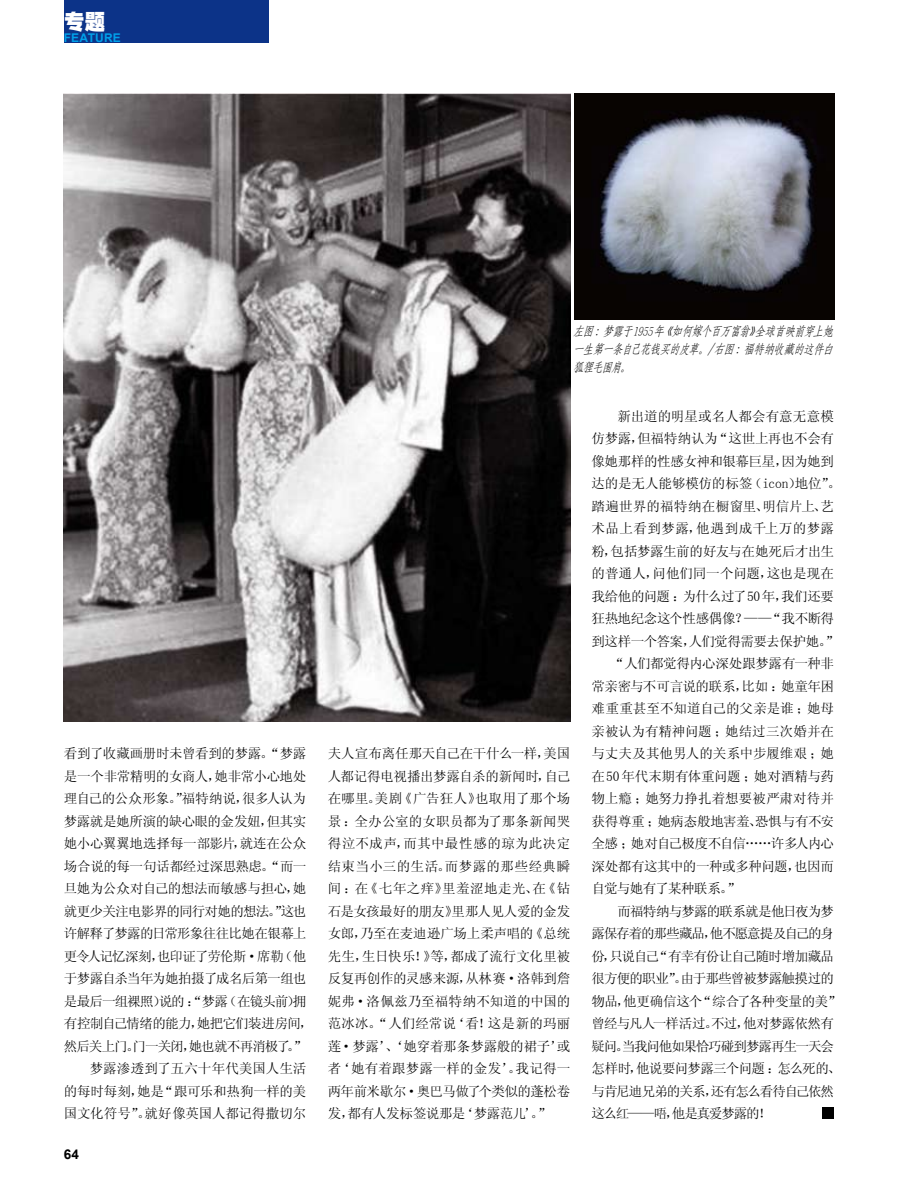
<style>
.page{position:relative;width:915px;height:1191px;background:#fff}
.page>*{position:absolute;margin:0;border:0;box-sizing:border-box;transform-origin:0 0}
.t1{font:21px "Heiti EG Ultra GB";color:#fff}
.t2{font:13.5px/22.5px "N Sim Sun";letter-spacing:-.03em;color:#000;text-align:justify}
.t3{font:13.5px "N Sim Sun";letter-spacing:-.055em;color:#000}
.t4{font:13.5px "N Sim Sun";letter-spacing:-.01em;color:#000}
.t5{font:13.5px "N Sim Sun";color:#000}
.t6{font:13.5px "N Sim Sun";letter-spacing:-.07em;color:#000}
.t7{font:13.5px "N Sim Sun";letter-spacing:-.06em;color:#000}
.t8{font:13.5px "N Sim Sun";letter-spacing:.01em;color:#000}
.t9{font:13.5px "N Sim Sun";letter-spacing:-.08em;color:#000}
.t10{font:13.5px "N Sim Sun";letter-spacing:.005em;color:#000}
.t11{font:13.5px "N Sim Sun";letter-spacing:-.065em;color:#000}
.t12{font:13.5px "N Sim Sun";letter-spacing:-.085em;color:#000}
.t13{font:13.5px "N Sim Sun";letter-spacing:-.075em;color:#000}
.t14{font:13.5px "N Sim Sun";letter-spacing:-.05em;color:#000}
.t15{font:13.5px "N Sim Sun";letter-spacing:-.005em;color:#000}
.t16{font:13.5px "N Sim Sun";letter-spacing:.035em;color:#000}
.t17{font:700 13.5px "Arial";color:#000}
.t18{font:italic 12.75px/18px "Fonsung CSEG Medium GB";color:#000;text-align:justify;scale:.8 1}
.t19{font:700 12px "Arial";letter-spacing:.015em;color:#00a0e9}
</style>
<div class="page">
<div style="left:64px;top:0;width:204px;height:43px;background:#0c3388"></div>
<img style="left:574px;top:94px;width:259px;height:225px">
<div style="left:821px;top:1107px;width:12px;height:12px;background:#000"></div>
<img style="left:64px;top:94px;width:506px;height:628px">
<h1 class="t1" style="left:64px;top:11px;width:43px">专题</h1>
<p class="t19" style="left:64px;top:30px;width:59px">FEATURE</p>
<p class="t2" style="left:64px;top:742px;width:244px">看到了收藏画册时未曾看到的梦露。“梦露</p>
<p class="t2" style="left:64px;top:764px;width:244px">是一个非常精明的女商人，她非常小心地处</p>
<p class="t2" style="left:64px;top:787px;width:244px">理自己的公众形象。”福特纳说，很多人认为</p>
<p class="t2" style="left:64px;top:809px;width:244px">梦露就是她所演的缺心眼的金发妞，但其实</p>
<p class="t2" style="left:64px;top:832px;width:244px">她小心翼翼地选择每一部影片，就连在公众</p>
<p class="t2" style="left:64px;top:854px;width:244px">场合说的每一句话都经过深思熟虑。“而一</p>
<p class="t2" style="left:64px;top:877px;width:244px">旦她为公众对自己的想法而敏感与担心，她</p>
<p class="t3" style="left:64px;top:904px;width:244px">就更少关注电影界的同行对她的想法。”这也</p>
<p class="t14" style="left:64px;top:926px;width:244px">许解释了梦露的日常形象往往比她在银幕上</p>
<p class="t6" style="left:64px;top:949px;width:244px">更令人记忆深刻，也印证了劳伦斯·席勒（他</p>
<p class="t3" style="left:64px;top:971px;width:244px">于梦露自杀当年为她拍摄了成名后第一组也</p>
<p class="t11" style="left:64px;top:994px;width:244px">是最后一组裸照）说的：“梦露（在镜头前）拥</p>
<p class="t2" style="left:64px;top:1012px;width:251px">有控制自己情绪的能力，她把它们装进房间，</p>
<p class="t6" style="left:64px;top:1039px;width:244px">然后关上门。门一关闭，她也就不再消极了。”</p>
<p class="t8" style="left:90px;top:1061px;width:218px">梦露渗透到了五六十年代美国人生活</p>
<p class="t2" style="left:64px;top:1079px;width:244px">的每时每刻，她是“跟可乐和热狗一样的美</p>
<p class="t4" style="left:64px;top:1106px;width:244px">国文化符号”。就好像英国人都记得撒切尔</p>
<p class="t17" style="left:64px;top:1145px;width:17px">64</p>
<p class="t18" style="left:573px;top:322px;width:330px">左图：梦露于1955 年《如何嫁个百万富翁》全球首映前穿上她一生第一条自己花钱买的皮草。/右图：福特纳收藏的这件白狐狸毛围肩。</p>
<p class="t2" style="left:327px;top:742px;width:244px">夫人宣布离任那天自己在干什么一样，美国人都记得电视播出梦露自杀的新闻时，自己在哪里。美剧《广告狂人》也取用了那个场景：全办公室的女职员都为了那条新闻哭得泣不成声，而其中最性感的琼为此决定结束当小三的生活。而梦露的那些经典瞬间：在《七年之痒》里羞涩地走光、在《钻石是女孩最好的朋友》里那人见人爱的金发女郎，乃至在麦迪逊广场上柔声唱的《总统先生，生日快乐！》等，都成了流行文化里被反复再创作的灵感来源，从林赛·洛韩到詹妮弗·洛佩兹乃至福特纳不知道的中国的范冰冰。“人们经常说‘看！这是新的玛丽莲·梦露’、‘她穿着那条梦露般的裙子’或者‘她有着跟梦露一样的金发’。我记得一两年前米歇尔·奥巴马做了个类似的蓬松卷发，都有人发标签说那是‘梦露范儿’。”</p>
<p class="t10" style="left:617px;top:409px;width:218px">新出道的明星或名人都会有意无意模</p>
<p class="t2" style="left:591px;top:427px;width:244px">仿梦露，但福特纳认为“这世上再也不会有</p>
<p class="t2" style="left:591px;top:449px;width:244px">像她那样的性感女神和银幕巨星，因为她到</p>
<p class="t4" style="left:591px;top:476px;width:251px">达的是无人能够模仿的标签（icon）地位”。</p>
<p class="t8" style="left:591px;top:499px;width:244px">踏遍世界的福特纳在橱窗里、明信片上、艺</p>
<p class="t16" style="left:591px;top:521px;width:244px">术品上看到梦露，他遇到成千上万的梦露</p>
<p class="t2" style="left:591px;top:539px;width:244px">粉，包括梦露生前的好友与在她死后才出生</p>
<p class="t15" style="left:591px;top:566px;width:244px">的普通人，问他们同一个问题，这也是现在</p>
<p class="t2" style="left:591px;top:584px;width:244px">我给他的问题：为什么过了50 年，我们还要</p>
<p class="t2" style="left:591px;top:607px;width:244px">狂热地纪念这个性感偶像？——“我不断得</p>
<p class="t2" style="left:591px;top:629px;width:248px">到这样一个答案，人们觉得需要去保护她。”</p>
<p class="t2" style="left:610px;top:652px;width:225px">“人们都觉得内心深处跟梦露有一种非</p>
<p class="t2" style="left:591px;top:674px;width:244px">常亲密与不可言说的联系，比如：她童年困</p>
<p class="t5" style="left:591px;top:701px;width:244px">难重重甚至不知道自己的父亲是谁；她母</p>
<p class="t5" style="left:591px;top:724px;width:244px">亲被认为有精神问题；她结过三次婚并在</p>
<p class="t5" style="left:591px;top:746px;width:244px">与丈夫及其他男人的关系中步履维艰；她</p>
<p class="t4" style="left:591px;top:769px;width:244px">在50年代末期有体重问题；她对酒精与药</p>
<p class="t10" style="left:591px;top:791px;width:244px">物上瘾；她努力挣扎着想要被严肃对待并</p>
<p class="t2" style="left:591px;top:809px;width:244px">获得尊重；她病态般地害羞、恐惧与有不安</p>
<p class="t3" style="left:591px;top:836px;width:244px">全感；她对自己极度不自信……许多人内心</p>
<p class="t2" style="left:591px;top:854px;width:244px">深处都有这其中的一种或多种问题，也因而</p>
<p class="t3" style="left:591px;top:881px;width:150px">自觉与她有了某种联系。”</p>
<p class="t7" style="left:617px;top:904px;width:218px">而福特纳与梦露的联系就是他日夜为梦</p>
<p class="t9" style="left:591px;top:926px;width:244px">露保存着的那些藏品，他不愿意提及自己的身</p>
<p class="t3" style="left:591px;top:949px;width:244px">份，只说自己“有幸有份让自己随时增加藏品</p>
<p class="t7" style="left:591px;top:971px;width:244px">很方便的职业”。由于那些曾被梦露触摸过的</p>
<p class="t2" style="left:591px;top:989px;width:251px">物品，他更确信这个“综合了各种变量的美”</p>
<p class="t3" style="left:591px;top:1016px;width:244px">曾经与凡人一样活过。不过，他对梦露依然有</p>
<p class="t12" style="left:591px;top:1039px;width:244px">疑问。当我问他如果恰巧碰到梦露再生一天会</p>
<p class="t3" style="left:591px;top:1061px;width:251px">怎样时，他说要问梦露三个问题：怎么死的、</p>
<p class="t13" style="left:591px;top:1084px;width:244px">与肯尼迪兄弟的关系，还有怎么看待自己依然</p>
<p class="t9" style="left:591px;top:1106px;width:181px">这么红——唔，他是真爱梦露的！</p>
</div>
